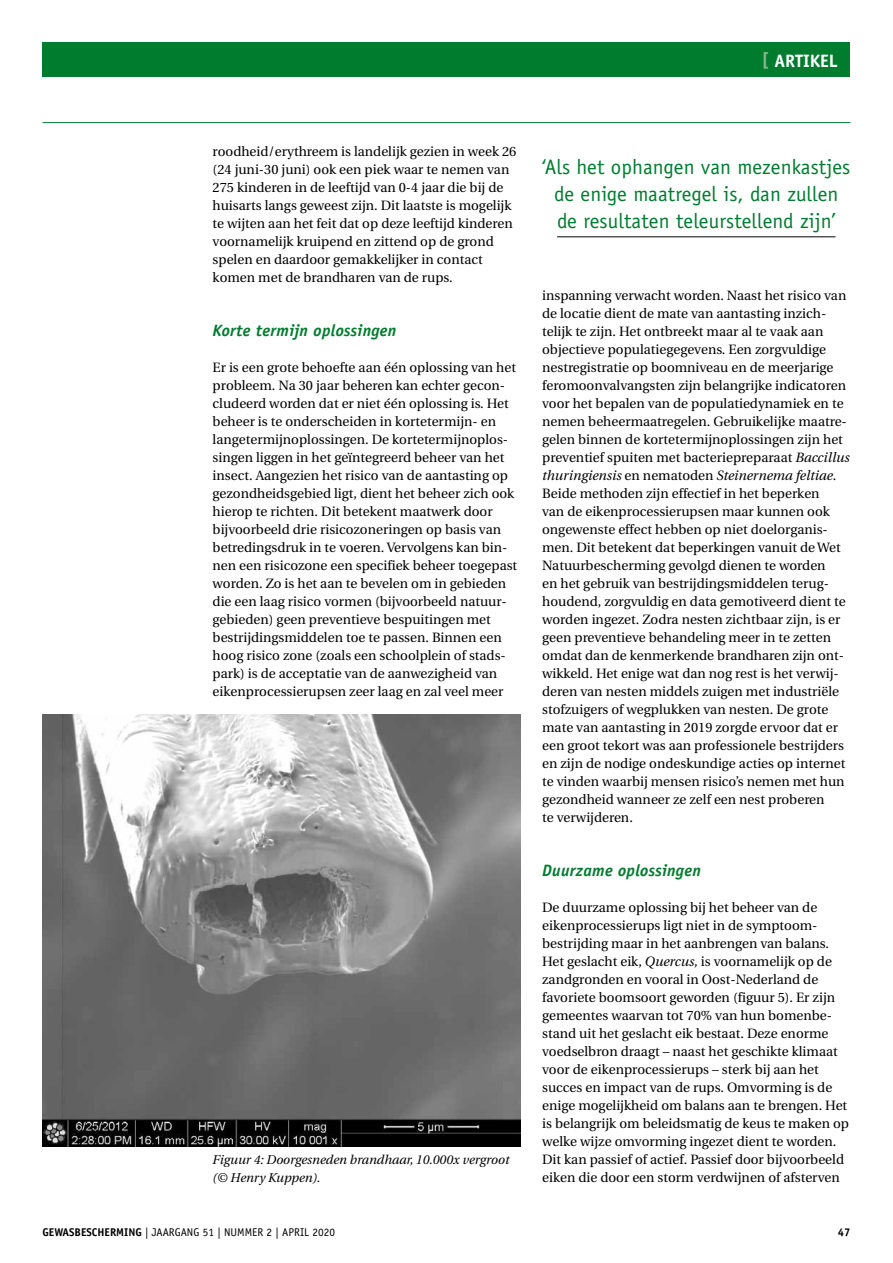
<style>
.page{position:relative;width:893px;height:1263px;background:#fff}
.page>*{position:absolute;margin:0;border:0;box-sizing:border-box;transform-origin:0 0}
.t1{font:21px/27px "Officina Sans";letter-spacing:.005em;color:#007c2f;text-align:center}
.t2{font:700 18px "Officina Sans";color:#fff}
.t3{font:italic 700 16.5px "Officina Sans";letter-spacing:.015em;color:#007c2f}
.t4{font:13.5px/18px "Utopia";color:#000}
.t5{font:italic 12.75px/18px "Utopia";color:#000}
.t6{font:11.25px "Officina Sans";color:#000}
.t7{font:700 11.25px "Officina Sans";color:#000}
.s1{color:#86b78b}
.s2{font-style:italic}
.s3{font-weight:700}
</style>
<div class="page">
<div style="left:43px;top:43px;width:807px;height:34px;background:#007c2f"></div>
<hr style="left:43px;top:122px;width:807px;height:1px;background:#007c2f">
<img style="left:43px;top:714px;width:478px;height:432px">
<hr style="left:557px;top:237px;width:278px;height:1px;background:#000">
<h2 class="t2" style="left:761px;top:49px;width:78px"><span class="s1">[</span> ARTIKEL</h2>
<p class="t4" style="left:213px;top:143px;width:305px">roodheid/erythreem is landelijk gezien in week 26 (24 juni-30 juni) ook een piek waar te nemen van 275 kinderen in de leeftijd van 0-4 jaar die bij de huisarts langs geweest zijn. Dit laatste is mogelijk te wijten aan het feit dat op deze leeftijd kinderen voornamelijk kruipend en zittend op de grond spelen en daardoor gemakkelijker in contact komen met de brandharen van de rups.</p>
<p class="t3" style="left:213px;top:321px;width:185px">Korte termijn oplossingen</p>
<p class="t4" style="left:213px;top:359px;width:306px">Er is een grote behoefte aan één oplossing van het probleem. Na 30 jaar beheren kan echter gecon&shy;cludeerd worden dat er niet één oplossing is. Het beheer is te onderscheiden in kortetermijn- en langetermijnoplossingen. De kortetermijnoplos&shy;singen liggen in het geïntegreerd beheer van het insect. Aangezien het risico van de aantasting op gezondheidsgebied ligt, dient het beheer zich ook hierop te richten. Dit betekent maatwerk door bijvoorbeeld drie risicozoneringen op basis van betredingsdruk in te voeren. Vervolgens kan bin&shy;nen een risicozone een specifiek beheer toegepast worden. Zo is het aan te bevelen om in gebieden die een laag risico vormen (bijvoorbeeld natuur&shy;gebieden) geen preventieve bespuitingen met bestrijdingsmiddelen toe te passen. Binnen een hoog risico zone (zoals een schoolplein of stads&shy;park) is de acceptatie van de aanwezigheid van eikenprocessierupsen zeer laag en zal veel meer</p>
<p class="t5" style="left:213px;top:1151px;width:298px">Figuur 4: Doorgesneden brandhaar, 10.000x vergroot (© Henry Kuppen).</p>
<h1 class="t1" style="left:542px;top:154px;width:310px">‘Als het ophangen van mezenkastjes de enige maatregel is, dan zullen de resultaten teleurstellend zijn’</h1>
<p class="t4" style="left:542px;top:287px;width:309px">inspanning verwacht worden. Naast het risico van de locatie dient de mate van aantasting inzich&shy;telijk te zijn. Het ontbreekt maar al te vaak aan objectieve populatiegegevens. Een zorgvuldige nestregistratie op boomniveau en de meerjarige feromoonvalvangsten zijn belangrijke indicatoren voor het bepalen van de populatiedynamiek en te nemen beheermaatregelen. Gebruikelijke maatre&shy;gelen binnen de kortetermijnoplossingen zijn het preventief spuiten met bacteriepreparaat <span class="s2">Baccillus thuringiensis</span> en nematoden <span class="s2">Steinernema feltiae</span>.<br>Beide methoden zijn effectief in het beperken<br>van de eikenprocessierupsen maar kunnen ook ongewenste effect hebben op niet doelorganis&shy;men. Dit betekent dat beperkingen vanuit de Wet Natuurbescherming gevolgd dienen te worden<br>en het gebruik van bestrijdingsmiddelen terug&shy;houdend, zorgvuldig en data gemotiveerd dient te worden ingezet. Zodra nesten zichtbaar zijn, is er geen preventieve behandeling meer in te zetten omdat dan de kenmerkende brandharen zijn ont&shy;wikkeld. Het enige wat dan nog rest is het verwij&shy;deren van nesten middels zuigen met industriële stofzuigers of wegplukken van nesten. De grote mate van aantasting in 2019 zorgde ervoor dat er een groot tekort was aan professionele bestrijders en zijn de nodige ondeskundige acties op internet te vinden waarbij mensen risico’s nemen met hun gezondheid wanneer ze zelf een nest proberen<br>te verwijderen.</p>
<p class="t3" style="left:542px;top:861px;width:160px">Duurzame oplossingen</p>
<p class="t4" style="left:542px;top:899px;width:308px">De duurzame oplossing bij het beheer van de eikenprocessierups ligt niet in de symptoom&shy;bestrijding maar in het aanbrengen van balans.<br>Het geslacht eik, <span class="s2">Quercus,</span> is voornamelijk op de zandgronden en vooral in Oost-Nederland de favoriete boomsoort geworden (figuur 5). Er zijn gemeentes waarvan tot 70% van hun bomenbe&shy;stand uit het geslacht eik bestaat. Deze enorme voedselbron draagt – naast het geschikte klimaat voor de eikenprocessierups – sterk bij aan het succes en impact van de rups. Omvorming is de enige mogelijkheid om balans aan te brengen. Het is belangrijk om beleidsmatig de keus te maken op welke wijze omvorming ingezet dient te worden.<br>Dit kan passief of actief. Passief door bijvoorbeeld eiken die door een storm verdwijnen of afsterven</p>
<p class="t6" style="left:43px;top:1226px;width:294px"><span class="s3">GEWASBESCHERMING</span> | JAARGANG 51 | NUMMER 2 | APRIL 2020</p>
<p class="t7" style="left:838px;top:1225px;width:14px">47</p>
</div>
